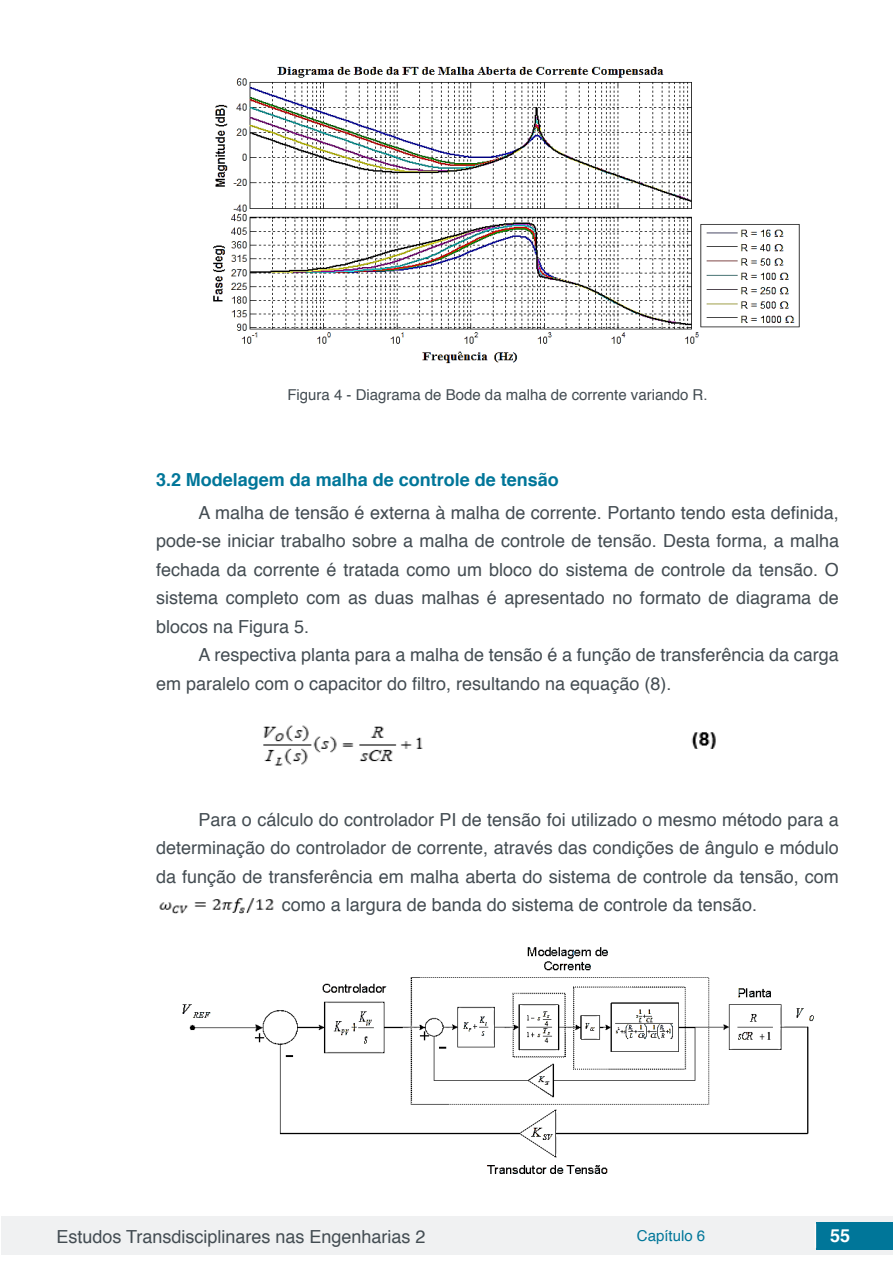
<style>
.page{position:relative;width:893px;height:1263px;background:#fff}
.page>*{position:absolute;margin:0;border:0;box-sizing:border-box;transform-origin:0 0}
.t1{font:18px/28.5px "Helvetica";color:#434c52;text-align:justify}
.t2{font:700 18px "Helvetica";color:#007699}
.t3{font:700 18px "Helvetica";color:#fff}
.t4{font:15px "Helvetica";color:#434c52}
.t5{font:15px "Helvetica";color:#007699}
</style>
<div class="page">
<div style="left:1px;top:1216px;width:891px;height:38px;background:#f0f1f2"></div>
<div style="left:816px;top:1222px;width:77px;height:27px;background:#007699"></div>
<svg style="left:815px;top:1224px;width:1px;height:24px"></svg>
<img style="left:213px;top:66px;width:587px;height:298px">
<img style="left:263px;top:725px;width:453px;height:41px">
<img style="left:159px;top:898px;width:115px;height:16px">
<img style="left:182px;top:947px;width:632px;height:227px">
<p class="t4" style="left:287px;top:383px;width:422px">Figura 4 - Diagrama de Bode da malha de corrente variando R.</p>
<p class="t2" style="left:156px;top:465px;width:404px">3.2 Modelagem da malha de controle de tensão</p>
<p class="t1" style="left:156px;top:499px;width:684px;text-indent:43px">A malha de tensão é externa à malha de corrente. Portanto tendo esta definida, pode-se iniciar trabalho sobre a malha de controle de tensão. Desta forma, a malha fechada da corrente é tratada como um bloco do sistema de controle da tensão. O sistema completo com as duas malhas é apresentado no formato de diagrama de blocos na Figura 5.</p>
<p class="t1" style="left:156px;top:641px;width:684px;text-indent:43px">A respectiva planta para a malha de tensão é a função de transferência da carga em paralelo com o capacitor do filtro, resultando na equação (8).</p>
<p class="t1" style="left:199px;top:805px;width:642px">Para o cálculo do controlador PI de tensão foi utilizado o mesmo método para a</p>
<p class="t1" style="left:156px;top:834px;width:684px">determinação do controlador de corrente, através das condições de ângulo e módulo</p>
<p class="t1" style="left:156px;top:862px;width:684px">da função de transferência em malha aberta do sistema de controle da tensão, com</p>
<p class="t1" style="left:282px;top:891px;width:477px">como a largura de banda do sistema de controle da tensão.</p>
<p class="t1" style="left:56px;top:1223px;width:371px">Estudos Transdisciplinares nas Engenharias 2</p>
<p class="t5" style="left:637px;top:1224px;width:70px">Capítulo 6</p>
<p class="t3" style="left:830px;top:1221px;width:22px">55</p>
</div>
